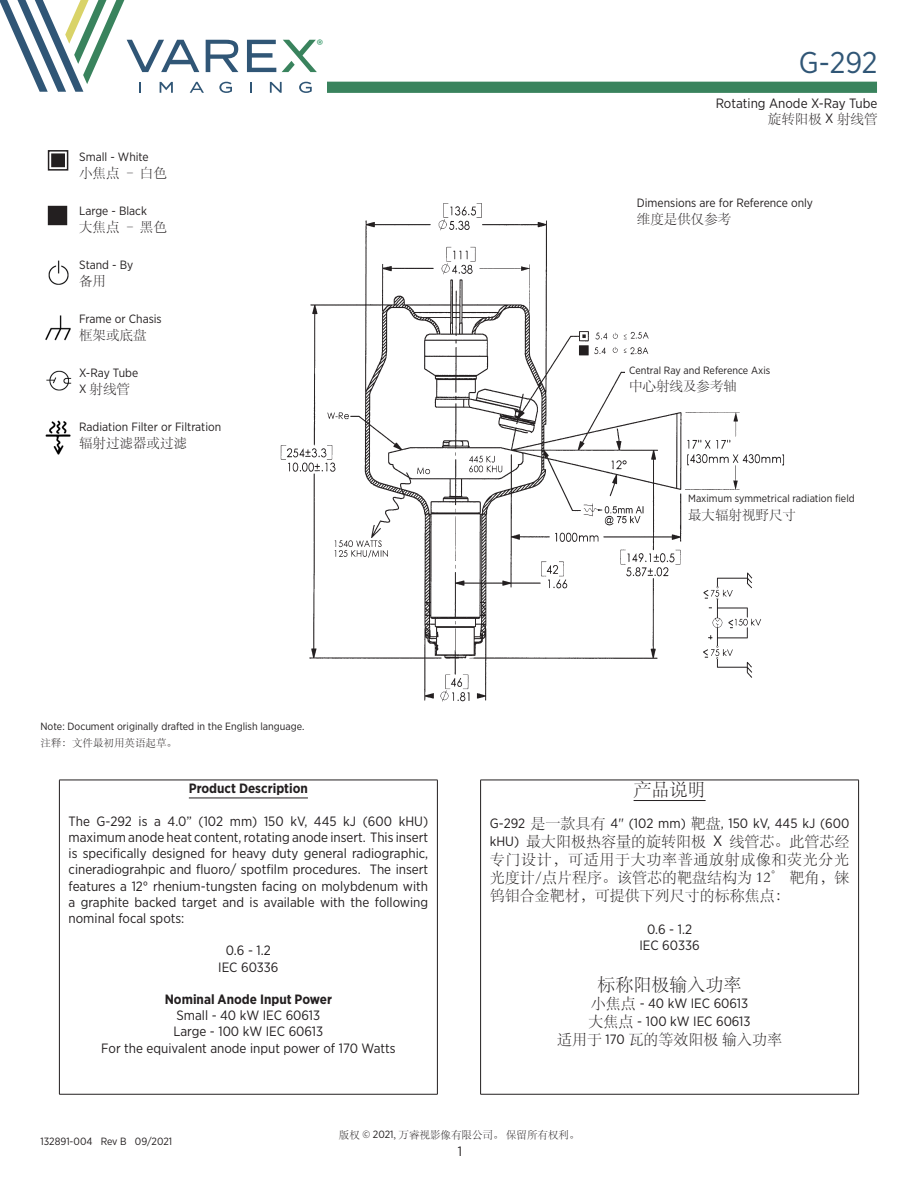
<style>
.page{position:relative;width:918px;height:1188px;background:#fff}
.page>*{position:absolute;margin:0;border:0;box-sizing:border-box;transform-origin:0 0}
.t1{font:30px "Gotham Narrow";color:#305676}
.t2{font:18px "ST Song";color:#231f20}
.t3{font:15px/18px "ST Song";color:#231f20;text-align:justify}
.t4{font:13.5px/16.2px "Gotham Narrow";color:#231f20;text-align:justify}
.t5{font:13.5px "ST Song";color:#231f20}
.t6{font:700 13.5px "Gotham Narrow";color:#231f20}
.t7{font:12.3px "Neutraface Text Book Alt";color:#0a8348}
.t8{font:12px "Gotham Narrow";color:#231f20}
.t9{font:10.5px "Gotham Narrow";color:#231f20}
.t10{font:10.5px "ST Song";color:#231f20}
.s1{font-family:"Gotham Narrow";font-size:12px}
.s2{font-family:"Gotham Narrow"}
.s3{font-family:"ST Song";font-size:15px}
.s4{font-family:"Gotham Narrow";font-size:13.5px}
</style>
<div class="page">
<div style="left:327px;top:82px;width:550px;height:11px;background:#39835d"></div>
<svg style="left:0;top:0;width:317px;height:93px"></svg>
<img style="left:280px;top:203px;width:504px;height:499px">
<div style="left:626px;top:362px;width:224px;height:47px;background:#fff"></div>
<div style="left:49px;top:207px;width:18px;height:17px;background:#231f20"></div>
<div style="left:48px;top:206px;width:19px;height:19px;border:1px solid #231f20"></div>
<div style="left:49px;top:151px;width:19px;height:19px;background:#cfcece"></div>
<div style="left:48px;top:150px;width:20px;height:21px;border:2px solid #231f20"></div>
<div style="left:52px;top:154px;width:12px;height:12px;background:#231f20"></div>
<div style="left:51px;top:153px;width:14px;height:14px;border:2px solid #231f20"></div>
<img style="left:49px;top:260px;width:19px;height:24px">
<img style="left:46px;top:316px;width:25px;height:24px">
<img style="left:47px;top:370px;width:25px;height:20px">
<img style="left:46px;top:421px;width:25px;height:33px">
<hr style="left:59px;top:780px;width:379px;height:1px;background:#231f20">
<hr style="left:59px;top:780px;width:1px;height:314px;background:#231f20">
<hr style="left:437px;top:780px;width:1px;height:314px;background:#231f20">
<hr style="left:480px;top:780px;width:379px;height:1px;background:#231f20">
<hr style="left:480px;top:780px;width:1px;height:314px;background:#231f20">
<hr style="left:858px;top:780px;width:1px;height:314px;background:#231f20">
<hr style="left:59px;top:1094px;width:379px;height:1px;background:#231f20">
<hr style="left:480px;top:1094px;width:379px;height:1px;background:#231f20">
<hr style="left:189px;top:798px;width:119px;height:1px;background:#231f20">
<hr style="left:634px;top:800px;width:72px;height:1px;background:#231f20">
<p class="t8" style="left:79px;top:149px;width:71px">Small - White</p>
<p class="t5" style="left:79px;top:164px;width:89px">小焦点 – 白色</p>
<p class="t8" style="left:79px;top:203px;width:69px">Large - Black</p>
<p class="t5" style="left:79px;top:218px;width:89px">大焦点 – 黑色</p>
<p class="t8" style="left:79px;top:257px;width:56px">Stand - By</p>
<p class="t5" style="left:79px;top:272px;width:28px">备用</p>
<p class="t8" style="left:79px;top:311px;width:84px">Frame or Chasis</p>
<p class="t5" style="left:79px;top:326px;width:69px">框架或底盘</p>
<p class="t8" style="left:79px;top:365px;width:61px">X-Ray Tube</p>
<p class="t5" style="left:79px;top:380px;width:52px"><span class="s1">X</span> 射线管</p>
<p class="t8" style="left:79px;top:419px;width:144px">Radiation Filter or Filtration</p>
<p class="t5" style="left:79px;top:434px;width:109px">辐射过滤器或过滤</p>
<p class="t7" style="left:317px;top:36px;width:8px">®</p>
<h1 class="t1" style="left:799px;top:44px;width:80px">G-292</h1>
<p class="t4" style="left:716px;top:95px;width:163px">Rotating Anode X-Ray Tube</p>
<p class="t5" style="left:768px;top:110px;width:111px">旋转阳极 <span class="s2">X</span> 射线管</p>
<p class="t8" style="left:637px;top:196px;width:178px">Dimensions are for Reference only</p>
<p class="t5" style="left:637px;top:210px;width:96px">维度是供仅参考</p>
<p class="t9" style="left:629px;top:363px;width:143px">Central Ray and Reference Axis</p>
<p class="t5" style="left:629px;top:376px;width:109px">中心射线及参考轴</p>
<p class="t9" style="left:688px;top:492px;width:168px">Maximum symmetrical radiation field</p>
<p class="t5" style="left:688px;top:505px;width:109px">最大辐射视野尺寸</p>
<p class="t9" style="left:40px;top:720px;width:265px">Note: Document originally drafted in the English language.</p>
<p class="t10" style="left:40px;top:736px;width:138px">注释：文件最初用英语起草。</p>
<p class="t6" style="left:189px;top:780px;width:121px">Product Description</p>
<p class="t4" style="left:69px;top:813px;width:361px">The G-292 is a 4.0” (102 mm) 150 kV, 445 kJ (600 kHU) maximum anode heat content, rotating anode insert. This insert is specifically designed for heavy duty general radiographic, cineradiograhpic and fluoro/ spotfilm procedures. The insert features a 12° rhenium-tungsten facing on molybdenum with a graphite backed target and is available with the following nominal focal spots:</p>
<p class="t4" style="left:226px;top:942px;width:46px">0.6 - 1.2</p>
<p class="t4" style="left:218px;top:959px;width:62px">IEC 60336</p>
<p class="t6" style="left:165px;top:991px;width:169px">Nominal Anode Input Power</p>
<p class="t4" style="left:177px;top:1007px;width:145px">Small - 40 kW IEC 60613</p>
<p class="t4" style="left:174px;top:1023px;width:151px">Large - 100 kW IEC 60613</p>
<p class="t4" style="left:101px;top:1040px;width:296px">For the equivalent anode input power of 170 Watts</p>
<p class="t2" style="left:634px;top:777px;width:73px">产品说明</p>
<p class="t4" style="left:490px;top:814px;width:361px">G-292 <span class="s3">是一款具有</span> 4'' (102 mm) <span class="s3">靶盘</span>, 150 kV, 445 kJ (600</p>
<p class="t3" style="left:490px;top:831px;width:361px"><span class="s4">kHU)</span> 最大阳极热容量的旋转阳极 <span class="s2">X</span> 线管芯。此管芯经专门设计，可适用于大功率普通放射成像和荧光分光光度计/点片程序。该管芯的靶盘结构为 12° 靶角，铼钨钼合金靶材，可提供下列尺寸的标称焦点：</p>
<p class="t4" style="left:647px;top:921px;width:46px">0.6 - 1.2</p>
<p class="t4" style="left:639px;top:937px;width:62px">IEC 60336</p>
<p class="t2" style="left:598px;top:972px;width:145px">标称阳极输入功率</p>
<p class="t4" style="left:591px;top:994px;width:159px"><span class="s3">小焦点</span> - 40 kW IEC 60613</p>
<p class="t4" style="left:589px;top:1012px;width:164px"><span class="s3">大焦点</span> - 100 kW IEC 60613</p>
<p class="t3" style="left:557px;top:1029px;width:226px">适用于 <span class="s4">170</span> 瓦的等效阳极 输入功率</p>
<p class="t9" style="left:40px;top:1135px;width:133px">132891-004 Rev B 09/2021</p>
<p class="t10" style="left:339px;top:1127px;width:242px">版权 <span class="s2">© 2021</span>, 万睿视影像有限公司。 保留所有权利。</p>
<p class="t4" style="left:458px;top:1142px;width:6px">1</p>
</div>
